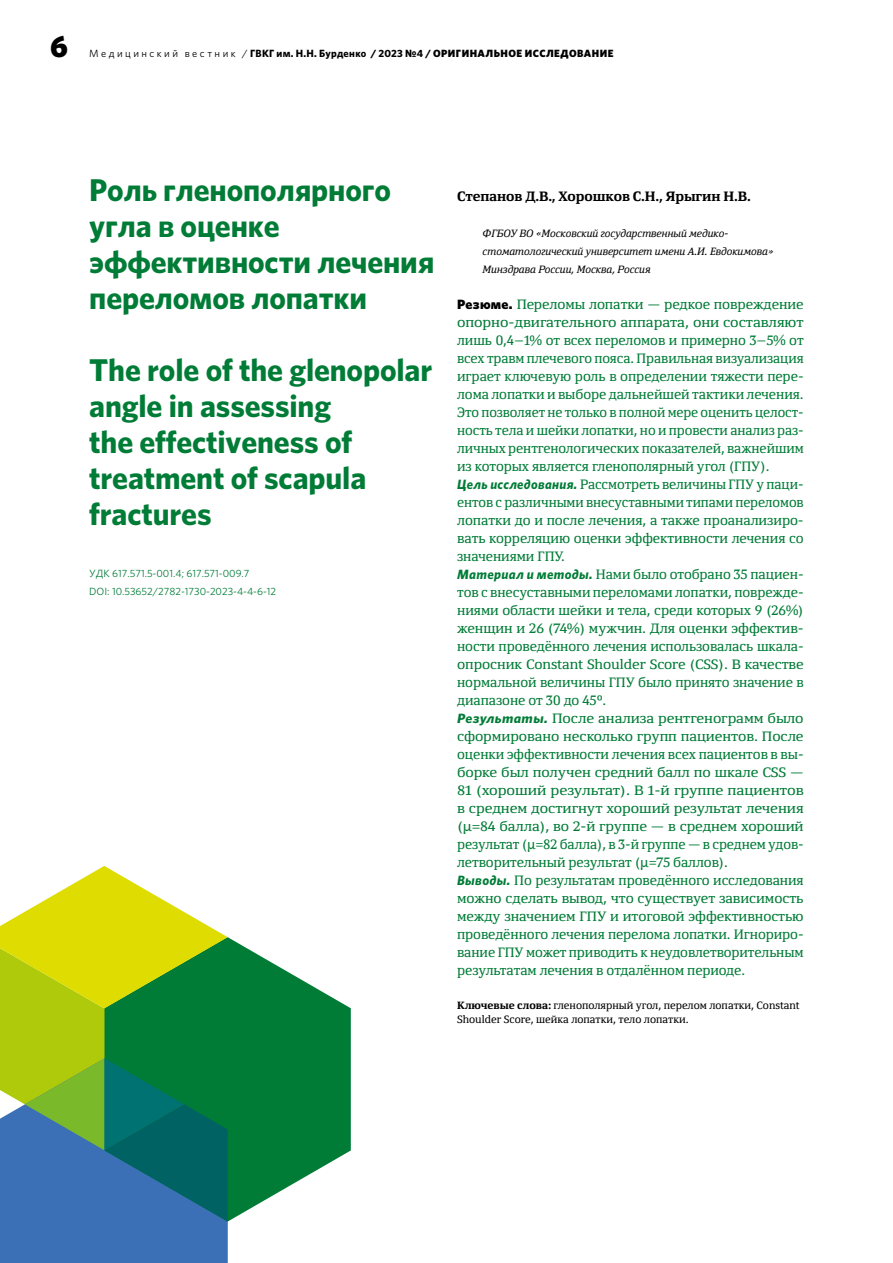
<style>
.page{position:relative;width:893px;height:1263px;background:#fff}
.page>*{position:absolute;margin:0;border:0;box-sizing:border-box;transform-origin:0 0}
.t1{font:700 31.5px/36px "Whitney";letter-spacing:-.005em;color:#007c37}
.t2{font:900 30.9px "Whitney";color:#000}
.t3{font:13.5px/18px "Yefimov Serif";letter-spacing:-.005em;color:#007c37}
.t4{font:700 13.5px "Yefimov Serif";letter-spacing:-.005em;color:#000}
.t5{font:italic 10.5px/18px "Yefimov Serif";letter-spacing:-.005em;color:#000}
.t6{font:10.5px/13.5px "Yefimov Serif";color:#000}
.t7{font:700 10.5px "Whitney";letter-spacing:.025em;color:#000}
.t8{font:10.5px/18px "Whitney";color:#007c37}
.s1{font-weight:400}
.s2{font-weight:900}
.s3{font-family:"Whitney";font-weight:900;color:#000}
.s4{font-family:"Whitney";font-weight:700;font-style:italic}
.s5{font-weight:700}
</style>
<div class="page">
<div style="left:0;top:1008px;width:104px;height:50px;background:#afca0b"></div>
<svg style="left:0;top:1058px;width:228px;height:205px;background:#487aac"></svg>
<svg style="left:104px;top:937px;width:247px;height:284px;fill:#007c37"></svg>
<svg style="left:0;top:866px;width:228px;height:142px"></svg>
<svg style="left:25px;top:1058px;width:203px;height:163px;background:#2c7b70"></svg>
<h2 class="t2" style="left:50px;top:25px;width:19px">6</h2>
<p class="t7" style="left:89px;top:46px;width:526px"><span class="s1">М е д и ц и н с к и й в е с т н и к /</span> ГВКГ им. Н.Н. Бурденко / 2023 №4 / <span class="s2">ОРИГИНАЛЬНОЕ ИССЛЕДОВАНИЕ</span></p>
<h1 class="t1" style="left:89px;top:171px;width:347px">Роль гленополярного угла в оценке эффективности лечения переломов лопатки</h1>
<h1 class="t1" style="left:89px;top:351px;width:344px">The role of the glenopolar angle in assessing<br>the effectiveness of treatment of scapula fractures</h1>
<p class="t8" style="left:89px;top:564px;width:188px">УДК 617.571.5-001.4; 617.571-009.7<br>DOI: 10.53652/2782-1730-2023-4-4-6-12</p>
<p class="t4" style="left:457px;top:187px;width:295px">Степанов Д.В., Хорошков С.Н., Ярыгин Н.В.</p>
<p class="t5" style="left:483px;top:224px;width:293px">ФГБОУ ВО «Московский государственный медико&shy;стоматологический университет имени А.И. Евдокимова»<br>Минздрава России, Москва, Россия</p>
<p class="t3" style="left:457px;top:295px;width:348px"><span class="s3">Резюме.</span> Переломы лопатки — редкое повреждение опорно-двигательного аппарата, они составляют лишь 0,4–1% от всех переломов и примерно 3–5% от всех травм плечевого пояса. Правильная визуализация играет ключевую роль в определении тяжести пере&shy;лома лопатки и выборе дальнейшей тактики лечения.<br>Это позволяет не только в полной мере оценить целост&shy;ность тела и шейки лопатки, но и провести анализ раз&shy;личных рентгенологических показателей, важнейшим из которых является гленополярный угол (ГПУ).<br><span class="s4">Цель исследования.</span> Рассмотреть величины ГПУ у паци&shy;ентов с различными внесуставными типами переломов лопатки до и после лечения, а также проанализиро&shy;вать корреляцию оценки эффективности лечения со значениями ГПУ.<br><span class="s4">Материал и методы.</span> Нами было отобрано 35 пациен&shy;тов с внесуставными переломами лопатки, поврежде&shy;ниями области шейки и тела, среди которых 9 (26%) женщин и 26 (74%) мужчин. Для оценки эффектив&shy;ности проведённого лечения использовалась шкала&shy;опросник Constant Shoulder Score (CSS). В качестве нормальной величины ГПУ было принято значение в диапазоне от 30 до 45º.<br><span class="s4">Результаты.</span> После анализа рентгенограмм было сформировано несколько групп пациентов. После оценки эффективности лечения всех пациентов в вы&shy;борке был получен средний балл по шкале CSS — 81 (хороший результат). В 1-й группе пациентов в среднем достигнут хороший результат лечения (µ=84 балла), во 2-й группе — в среднем хороший результат (µ=82 балла), в 3-й группе — в среднем удов&shy;летворительный результат (µ=75 баллов).<br><span class="s4">Выводы.</span> По результатам проведённого исследования можно сделать вывод, что существует зависимость между значением ГПУ и итоговой эффективностью проведённого лечения перелома лопатки. Игнориро&shy;вание ГПУ может приводить к неудовлетворительным результатам лечения в отдалённом периоде.</p>
<p class="t6" style="left:457px;top:999px;width:344px"><span class="s5">Ключевые слова:</span> гленополярный угол, перелом лопатки, Constant<br>Shoulder Score, шейка лопатки, тело лопатки.</p>
</div>
